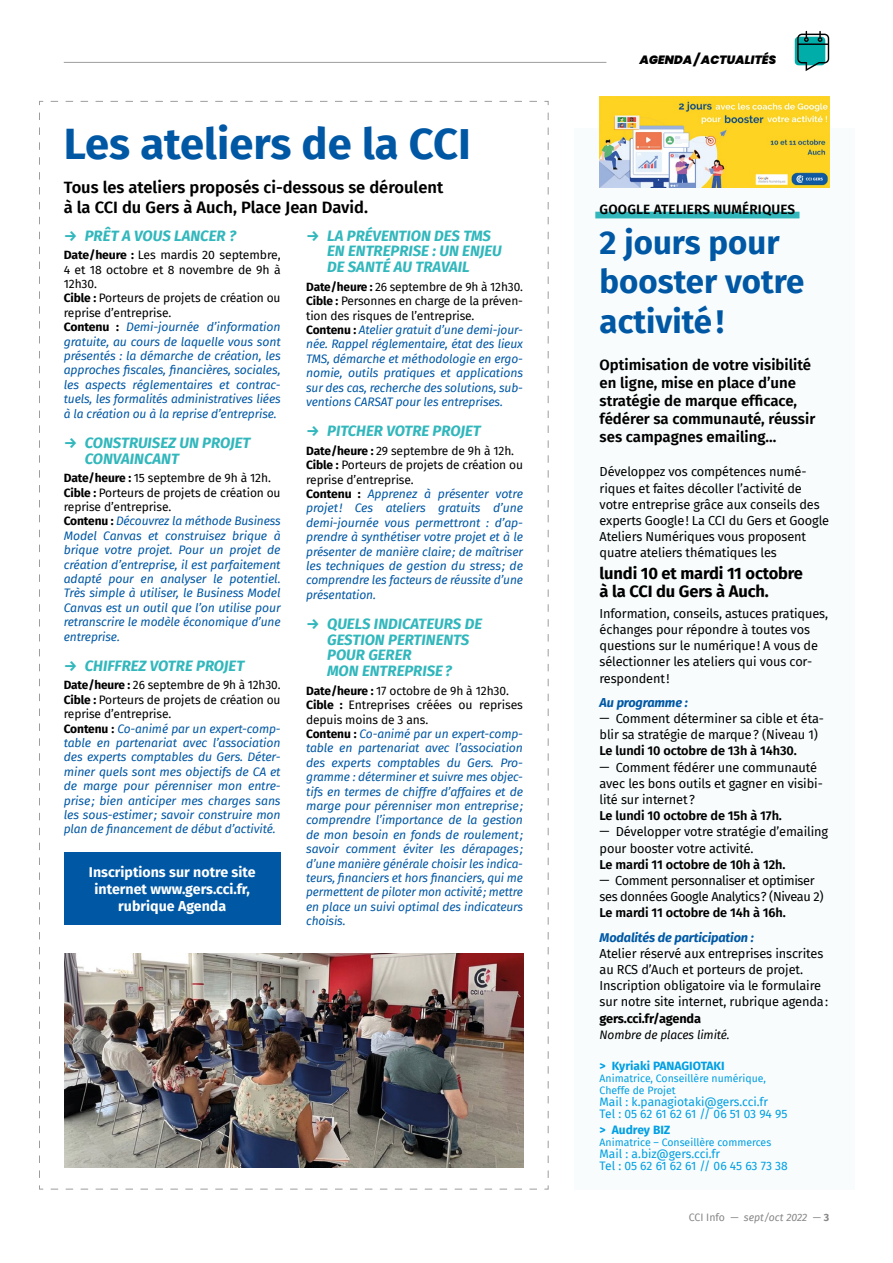
<style>
.page{position:relative;width:893px;height:1263px;background:#fff}
.page>*{position:absolute;margin:0;border:0;box-sizing:border-box;transform-origin:0 0}
.t1{font:700 43.5px "Fira Sans";color:#0058a5}
.t2{font:700 33px/39.6px "Fira Sans";color:#0058a5}
.tc{font:600 16.5px/19.8px "Fira Sans";color:#000}
.texte_breves{font:700 16.5px/17.9px "Fira Sans";letter-spacing:-.01em;color:#000}
.agenda-ateliers{font:italic 700 15px/15.8px "Fira Sans";color:#31b7bc}
.chapo{font:600 15px/18px "Fira Sans";color:#000}
.Intertitre{font:italic 700 15px/15.8px "Fira Sans";color:#31b7bc}
.tc-2{font:700 14.25px/17.1px "Fira Sans";color:#fff;text-align:center}
.surligen{font:600 13.5px "Fira Sans";letter-spacing:.01em;color:#000}
.texte_breves-2{font:12.75px/16.2px "Fira Sans";letter-spacing:-.01em;color:#000}
.texte_breves-3{font:600 12.75px "Fira Sans";letter-spacing:-.01em;color:#000}
.texte_breves-4{font:12.75px/16.2px "Fira Sans";letter-spacing:-.03em;color:#000}
.Intertitre-2{font:italic 700 12.75px "Fira Sans";letter-spacing:-.01em;color:#0058a5}
.texte_breves-5{font:700 12.75px "Fira Sans";letter-spacing:-.01em;color:#000}
.tc-3{font:italic 12px/14.4px "Fira Sans";letter-spacing:-.01em;color:#0058a5;text-align:justify}
.tc-4{font:12px/14.4px "Fira Sans";letter-spacing:-.01em;color:#000}
.contact_inscriptions{font:12px "Fira Sans";color:#009fe3}
.contact_inscriptions-2{font:700 12px "Fira Sans";color:#009fe3}
.texte_breves-6{font:italic 12px "Fira Sans";letter-spacing:-.01em;color:#000}
.t3{font:italic 900 12px "Poppins";color:#000}
.contact_inscriptions-3{font:10.5px/12px "Fira Sans";color:#009fe3}
.t4{font:italic 10.5px "Fira Sans";color:#878787}
.s1{font-weight:700}
.s2{font-weight:700;font-style:normal;color:#000}
.s3{font-weight:600}
.s4{font-style:normal}
.s5{font-weight:700;font-style:normal}
</style>
<div class="page">
<div style="left:574px;top:128px;width:281px;height:1061px;background:#f8fcfc"></div>
<svg style="left:39px;top:101px;width:510px;height:1089px"></svg>
<hr style="left:64px;top:62px;width:542px;height:1px;background:#9d9d9c">
<div style="left:795px;top:37px;width:30px;height:28px;background:#00ada9;border-radius:4px"></div>
<svg style="left:797px;top:31px;width:32px;height:40px"></svg>
<img style="left:600px;top:96px;width:229px;height:92px">
<div style="left:64px;top:852px;width:217px;height:72px;background:#0058a5"></div>
<div style="left:595px;top:212px;width:204px;height:6px;background:#31b7bc"></div>
<img style="left:65px;top:953px;width:458px;height:214px">
<p class="t1" style="left:64px;top:107px;width:409px">Les ateliers de la CCI</p>
<p class="tc" style="left:64px;top:176px;width:381px">Tous les ateliers proposés ci-dessous se déroulent à la CCI du Gers à Auch, Place Jean David.</p>
<p class="Intertitre" style="left:64px;top:226px;width:174px">→ PRÊT A VOUS LANCER ?</p>
<p class="tc-4" style="left:64px;top:247px;width:218px;text-align:justify"><span class="s1">Date/heure :</span> Les mardis 20 septembre, 4 et 18 octobre et 8 novembre de 9h à 12h30.</p>
<p class="tc-4" style="left:64px;top:291px;width:218px"><span class="s1">Cible :</span> Porteurs de projets de création ou reprise d’entreprise.</p>
<p class="tc-3" style="left:64px;top:320px;width:218px"><span class="s2">Contenu :</span> Demi-journée d’information gratuite, au cours de laquelle vous sont présentés : la démarche de création, les approches fiscales, financières, sociales, les aspects réglementaires et contrac&shy;tuels, les formalités administratives liées à la création ou à la reprise d’entreprise.</p>
<p class="Intertitre" style="left:85px;top:434px;width:167px;text-indent:-21px">→ CONSTRUISEZ UN PROJET<br>CONVAINCANT</p>
<p class="tc-4" style="left:64px;top:470px;width:209px"><span class="s1">Date/heure :</span> 15 septembre de 9h à 12h.</p>
<p class="tc-4" style="left:64px;top:485px;width:218px"><span class="s1">Cible :</span> Porteurs de projets de création ou reprise d’entreprise.</p>
<p class="tc-3" style="left:64px;top:514px;width:218px"><span class="s2">Contenu :</span> Découvrez la méthode Business Model Canvas et construisez brique à brique votre projet. Pour un projet de création d’entreprise, il est parfaitement adapté pour en analyser le potentiel.<br>Très simple à utiliser, le Business Model Canvas est un outil que l’on utilise pour retranscrire le modèle économique d’une entreprise.</p>
<p class="Intertitre" style="left:64px;top:657px;width:182px">→ CHIFFREZ VOTRE PROJET</p>
<p class="tc-4" style="left:64px;top:678px;width:218px"><span class="s1">Date/heure :</span> 26 septembre de 9h à 12h30.</p>
<p class="tc-4" style="left:64px;top:692px;width:218px"><span class="s1">Cible :</span> Porteurs de projets de création ou reprise d’entreprise.</p>
<p class="tc-3" style="left:64px;top:721px;width:218px"><span class="s2">Contenu :</span> Co-animé par un expert-comp&shy;table en partenariat avec l’association des experts comptables du Gers. Déter&shy;miner quels sont mes objectifs de CA et de marge pour pérenniser mon entre&shy;prise; bien anticiper mes charges sans les sous-estimer; savoir construire mon plan de financement de début d’activité.</p>
<p class="agenda-ateliers" style="left:327px;top:226px;width:176px;text-indent:-21px">→ LA PRÉVENTION DES TMS<br>EN ENTREPRISE : UN ENJEU<br>DE SANTÉ AU TRAVAIL</p>
<p class="tc-4" style="left:306px;top:279px;width:218px"><span class="s1">Date/heure :</span> 26 septembre de 9h à 12h30.</p>
<p class="tc-4" style="left:306px;top:293px;width:218px"><span class="s1">Cible :</span> Personnes en charge de la préven&shy;tion des risques de l’entreprise.</p>
<p class="tc-3" style="left:306px;top:322px;width:218px"><span class="s2">Contenu :</span> Atelier gratuit d’une demi-jour&shy;née. Rappel réglementaire, état des lieux TMS, démarche et méthodologie en ergo&shy;nomie, outils pratiques et applications sur des cas, recherche des solutions, sub&shy;ventions CARSAT pour les entreprises.</p>
<p class="agenda-ateliers" style="left:306px;top:422px;width:176px">→ PITCHER VOTRE PROJET</p>
<p class="tc-4" style="left:306px;top:443px;width:209px"><span class="s1">Date/heure :</span> 29 septembre de 9h à 12h.</p>
<p class="tc-4" style="left:306px;top:457px;width:218px"><span class="s1">Cible :</span> Porteurs de projets de création ou reprise d’entreprise.</p>
<p class="tc-3" style="left:306px;top:486px;width:218px"><span class="s2">Contenu :</span> Apprenez à présenter votre projet! Ces ateliers gratuits d’une demi-journée vous permettront : d’ap&shy;prendre à synthétiser votre projet et à le présenter de manière claire; de maîtriser les techniques de gestion du stress; de comprendre les facteurs de réussite d’une présentation.</p>
<p class="agenda-ateliers" style="left:327px;top:615px;width:156px;text-indent:-21px">→ QUELS INDICATEURS DE<br>GESTION PERTINENTS<br>POUR GERER<br>MON ENTREPRISE?</p>
<p class="tc-4" style="left:306px;top:683px;width:204px"><span class="s1">Date/heure :</span> 17 octobre de 9h à 12h30.</p>
<p class="tc-4" style="left:306px;top:697px;width:218px"><span class="s1">Cible :</span> Entreprises créées ou reprises depuis moins de 3 ans.</p>
<p class="tc-3" style="left:306px;top:726px;width:218px"><span class="s2">Contenu :</span> Co-animé par un expert-comp&shy;table en partenariat avec l’association des experts comptables du Gers. Pro&shy;gramme : déterminer et suivre mes objec&shy;tifs en termes de chiffre d’affaires et de marge pour pérenniser mon entreprise; comprendre l’importance de la gestion de mon besoin en fonds de roulement; savoir comment éviter les dérapages; d’une manière générale choisir les indica&shy;teurs, financiers et hors financiers, qui me permettent de piloter mon activité; mettre en place un suivi optimal des indicateurs choisis.</p>
<p class="tc-2" style="left:89px;top:862px;width:168px">Inscriptions sur notre site internet www.gers.cci.fr,</p>
<p class="tc-2" style="left:118px;top:896px;width:109px">rubrique Agenda</p>
<p class="t3" style="left:640px;top:52px;width:138px">AGENDA / ACTUALITÉS</p>
<p class="surligen" style="left:600px;top:198px;width:197px">GOOGLE ATELIERS NUMÉRIQUES</p>
<p class="t2" style="left:600px;top:220px;width:206px">2 jours pour booster votre activité!</p>
<p class="chapo" style="left:600px;top:355px;width:217px">Optimisation de votre visibilité en ligne, mise en place d’une stratégie de marque efficace, fédérer sa communauté, réussir ses campagnes emailing…</p>
<p class="texte_breves-2" style="left:600px;top:463px;width:231px">Développez vos compétences numé&shy;riques et faites décoller l’activité de votre entreprise grâce aux conseils des experts Google! La CCI du Gers et Google Ateliers Numériques vous proposent quatre ateliers thématiques les</p>
<p class="texte_breves" style="left:600px;top:564px;width:205px">lundi 10 et mardi 11 octobre à la CCI du Gers à Auch.</p>
<p class="texte_breves-2" style="left:600px;top:605px;width:230px">Information, conseils, astuces pratiques, échanges pour répondre à toutes vos questions sur le numérique! A vous de sélectionner les ateliers qui vous cor&shy;respondent!</p>
<p class="Intertitre-2" style="left:600px;top:691px;width:90px">Au programme :</p>
<p class="texte_breves-2" style="left:600px;top:710px;width:226px">— Comment déterminer sa cible et éta&shy;blir sa stratégie de marque? (Niveau 1)<br><span class="s3">Le lundi 10 octobre de 13h à 14h30.</span></p>
<p class="texte_breves-2" style="left:600px;top:759px;width:225px">— Comment fédérer une communauté avec les bons outils et gagner en visibi&shy;lité sur internet?</p>
<p class="texte_breves-3" style="left:600px;top:805px;width:184px">Le lundi 10 octobre de 15h à 17h.</p>
<p class="texte_breves-2" style="left:600px;top:823px;width:230px">— Développer votre stratégie d’emailing pour booster votre activité.</p>
<p class="texte_breves-3" style="left:600px;top:854px;width:187px">Le mardi 11 octobre de 10h à 12h.</p>
<p class="texte_breves-4" style="left:600px;top:872px;width:225px">— Comment personnaliser et optimiser ses données Google Analytics? (Niveau 2)</p>
<p class="texte_breves-3" style="left:600px;top:902px;width:188px">Le mardi 11 octobre de 14h à 16h.</p>
<p class="Intertitre-2" style="left:600px;top:926px;width:156px">Modalités de participation :</p>
<p class="texte_breves-2" style="left:600px;top:945px;width:225px">Atelier réservé aux entreprises inscrites au RCS d’Auch et porteurs de projet.</p>
<p class="texte_breves-2" style="left:600px;top:977px;width:230px">Inscription obligatoire via le formulaire sur notre site internet, rubrique agenda:</p>
<p class="texte_breves-5" style="left:600px;top:1007px;width:103px">gers.cci.fr/agenda</p>
<p class="texte_breves-6" style="left:600px;top:1026px;width:132px">Nombre de places limité.</p>
<p class="contact_inscriptions-2" style="left:600px;top:1056px;width:127px">&gt; Kyriaki PANAGIOTAKI</p>
<p class="contact_inscriptions-3" style="left:600px;top:1072px;width:168px">Animatrice, Conseillère numérique,<br>Cheffe de Projet</p>
<p class="contact_inscriptions" style="left:600px;top:1093px;width:170px">Mail : k.panagiotaki@gers.cci.fr</p>
<p class="contact_inscriptions" style="left:600px;top:1104px;width:189px">Tel : 05 62 61 62 61 // 06 51 03 94 95</p>
<p class="contact_inscriptions-2" style="left:600px;top:1120px;width:72px">&gt; Audrey BIZ</p>
<p class="contact_inscriptions-3" style="left:600px;top:1136px;width:173px">Animatrice – Conseillère commerces</p>
<p class="contact_inscriptions" style="left:600px;top:1145px;width:122px">Mail : a.biz@gers.cci.fr</p>
<p class="contact_inscriptions" style="left:600px;top:1157px;width:190px">Tel : 05 62 61 62 61 // 06 45 63 73 38</p>
<p class="t4" style="left:689px;top:1209px;width:142px"><span class="s4">CCI Info —</span> sept/oct 2022 <span class="s4">—</span> <span class="s5">3</span></p>
</div>
